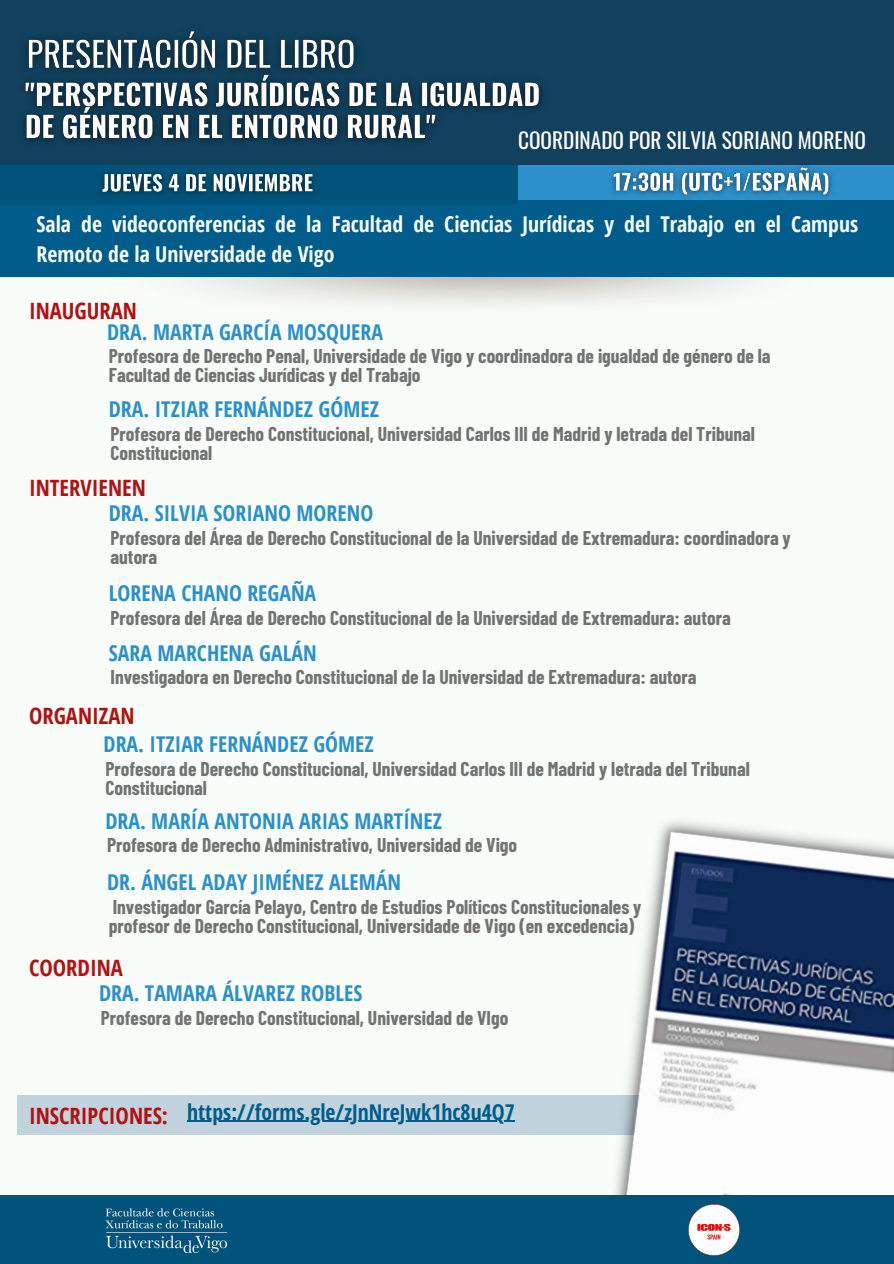
<style>
.page{position:relative;width:894px;height:1264px;background:#fff}
.page>*{position:absolute;margin:0;border:0;box-sizing:border-box;transform-origin:0 0}
.t1{font:700 22.5px "Open Sans Condensed";color:#b21212}
.t2{font:700 21.75px "Open Sans Condensed";color:#2c90cb}
.t3{font:700 21.75px/30.5px "Open Sans Condensed";color:#f9fdfa}
.t4{font:700 21.75px "Open Sans Condensed";color:#005d8b}
.t5{font:21.3px "Oswald";color:#fffefd}
.t6{font:700 19.5px/19.2px "Barlow Condensed";color:#737373}
</style>
<div class="page">
<div style="left:0;top:0;width:893px;height:1263px;background:#f9fdfa"></div>
<div style="left:0;top:0;width:893px;height:205px;background:#11415d"></div>
<div style="left:17px;top:1095px;width:876px;height:39px;background:#c1d3dc"></div>
<img style="left:592px;top:821px;width:301px;height:374px">
<div style="left:0;top:1195px;width:893px;height:68px;background:#02537b"></div>
<img style="left:688px;top:1204px;width:51px;height:51px;border-radius:50%">
<img style="left:105px;top:1208px;width:123px;height:46px">
<img style="left:23px;top:81px;width:519px;height:61px">
<div style="left:518px;top:165px;width:375px;height:40px;background:#2c90cb"></div>
<img style="left:596px;top:165px;width:244px;height:36px">
<div style="left:0;top:201px;width:893px;height:76px;background:#005d8b"></div>
<div style="left:0;top:165px;width:517px;height:40px;background:#02537b"></div>
<img style="left:23px;top:31px;width:347px;height:78px">
<img style="left:101px;top:172px;width:213px;height:23px">
<hr style="left:187px;top:1120px;width:317px;height:1px;background:#005d8b">
<p class="t5" style="left:518px;top:123px;width:349px">COORDINADO POR SILVIA SORIANO MORENO</p>
<p class="t3" style="left:37px;top:208px;width:822px">Sala de videoconferencias de la Facultad de Ciencias Jurídicas y del Trabajo en el Campus<br>Remoto de la Universidade de Vigo</p>
<p class="t1" style="left:29px;top:294px;width:109px">INAUGURAN</p>
<p class="t2" style="left:107px;top:316px;width:277px">DRA. MARTA GARCÍA MOSQUERA</p>
<p class="t6" style="left:109px;top:345px;width:663px">Profesora de Derecho Penal, Universidade de Vigo y coordinadora de igualdad de género de la<br>Facultad de Ciencias Jurídicas y del Trabajo</p>
<p class="t2" style="left:109px;top:394px;width:272px">DRA. ITZIAR FERNÁNDEZ GÓMEZ</p>
<p class="t6" style="left:110px;top:423px;width:645px">Profesora de Derecho Constitucional, Universidad Carlos III de Madrid y letrada del Tribunal<br>Constitucional</p>
<p class="t1" style="left:29px;top:472px;width:118px">INTERVIENEN</p>
<p class="t2" style="left:109px;top:498px;width:266px">DRA. SILVIA SORIANO MORENO</p>
<p class="t6" style="left:110px;top:527px;width:681px">Profesora del Área de Derecho Constitucional de la Universidad de Extremadura: coordinadora y autora</p>
<p class="t2" style="left:109px;top:578px;width:209px">LORENA CHANO REGAÑA</p>
<p class="t6" style="left:110px;top:607px;width:621px">Profesora del Área de Derecho Constitucional de la Universidad de Extremadura: autora</p>
<p class="t2" style="left:109px;top:637px;width:209px">SARA MARCHENA GALÁN</p>
<p class="t6" style="left:110px;top:666px;width:587px">Investigadora en Derecho Constitucional de la Universidad de Extremadura: autora</p>
<p class="t1" style="left:29px;top:699px;width:107px">ORGANIZAN</p>
<p class="t2" style="left:104px;top:729px;width:272px">DRA. ITZIAR FERNÁNDEZ GÓMEZ</p>
<p class="t6" style="left:105px;top:758px;width:645px">Profesora de Derecho Constitucional, Universidad Carlos III de Madrid y letrada del Tribunal<br>Constitucional</p>
<p class="t2" style="left:105px;top:805px;width:338px">DRA. MARÍA ANTONIA ARIAS MARTÍNEZ</p>
<p class="t6" style="left:107px;top:834px;width:411px">Profesora de Derecho Administrativo, Universidad de Vigo</p>
<p class="t2" style="left:107px;top:867px;width:295px">DR. ÁNGEL ADAY JIMÉNEZ ALEMÁN</p>
<p class="t6" style="left:109px;top:896px;width:534px">Investigador García Pelayo, Centro de Estudios Políticos Constitucionales y profesor de Derecho Constitucional, Universidade de Vigo (en excedencia)</p>
<p class="t1" style="left:29px;top:951px;width:95px">COORDINA</p>
<p class="t2" style="left:99px;top:977px;width:265px">DRA. TAMARA ÁLVAREZ ROBLES</p>
<p class="t6" style="left:101px;top:1007px;width:409px">Profesora de Derecho Constitucional, Universidad de VIgo</p>
<p class="t1" style="left:29px;top:1099px;width:140px">INSCRIPCIONES:</p>
<p class="t4" style="left:187px;top:1096px;width:329px">https://forms.gle/zJnNreJwk1hc8u4Q7</p>
</div>
